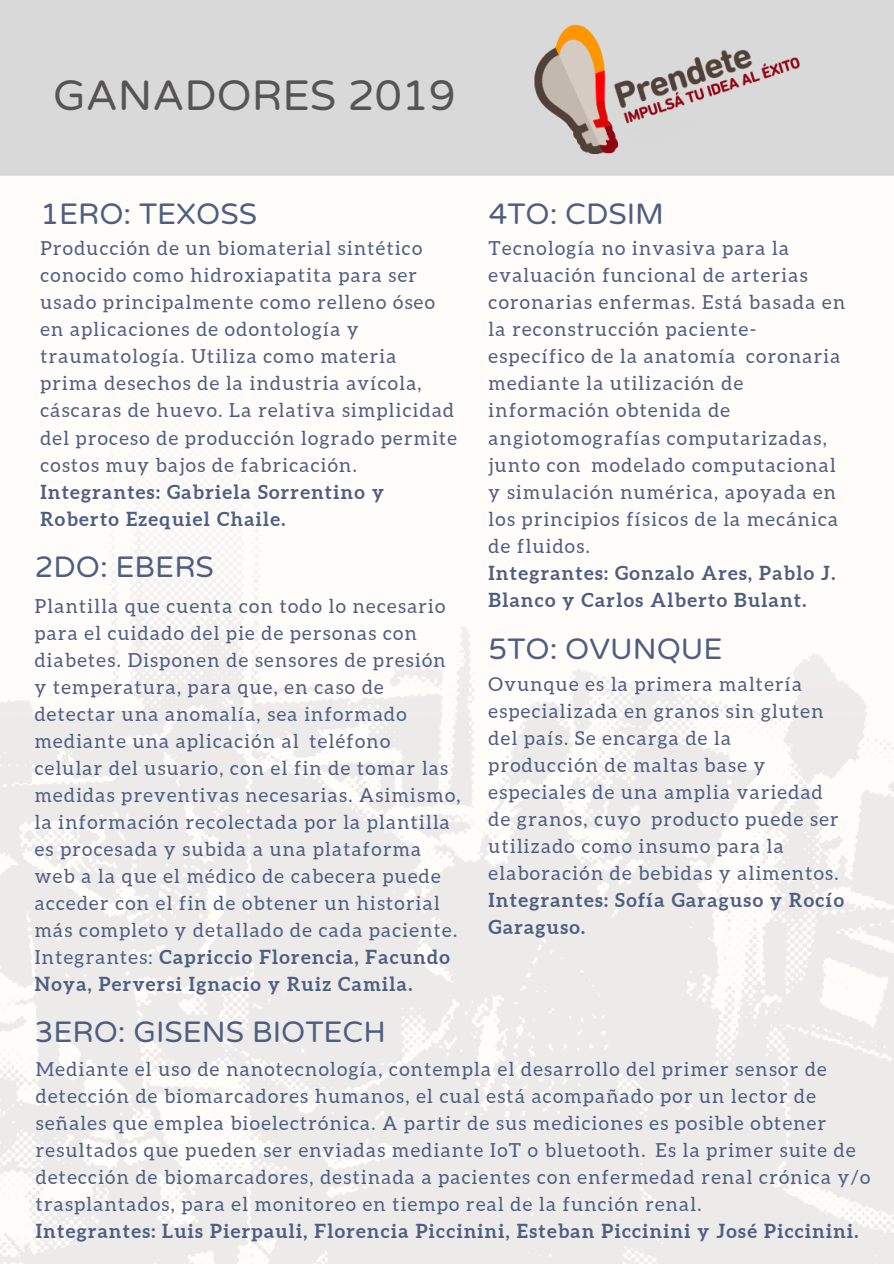
<style>
.page{position:relative;width:894px;height:1264px;background:#fff}
.page>*{position:absolute;margin:0;border:0;box-sizing:border-box;transform-origin:0 0}
.t1{font:43.05px "Varela Round";color:#565454}
.t2{font:29.85px "Varela Round";color:#4d5f81}
.t3{font:19.35px/27px "Aleo";letter-spacing:.07em;color:#4d5f81}
.t4{font:700 19.35px/27px "Aleo";letter-spacing:.07em;color:#4d5f81}
.s1{font-weight:700}
</style>
<div class="page">
<div style="left:0;top:0;width:893px;height:176px;background:#d9d9d9"></div>
<img style="left:0;top:486px;width:893px;height:777px">
<img style="left:534px;top:25px;width:266px;height:128px">
<h1 class="t1" style="left:53px;top:71px;width:404px">GANADORES 2019</h1>
<h2 class="t2" style="left:40px;top:197px;width:218px">1ERO: TEXOSS</h2>
<p class="t3" style="left:40px;top:235px;width:418px">Producción de un biomaterial sintético conocido como hidroxiapatita para ser usado principalmente como relleno óseo en aplicaciones de odontología y traumatología. Utiliza como materia prima desechos de la industria avícola, cáscaras de huevo. La relativa simplicidad del proceso de producción logrado permite costos muy bajos de fabricación.</p>
<p class="t4" style="left:40px;top:478px;width:345px">Integrantes: Gabriela Sorrentino y<br>Roberto Ezequiel Chaile.</p>
<h2 class="t2" style="left:35px;top:550px;width:181px">2DO: EBERS</h2>
<p class="t3" style="left:35px;top:592px;width:427px">Plantilla que cuenta con todo lo necesario para el cuidado del pie de personas con diabetes. Disponen de sensores de presión y temperatura, para que, en caso de detectar una anomalía, sea informado mediante una aplicación al teléfono celular del usuario, con el fin de tomar las medidas preventivas necesarias. Asimismo, la información recolectada por la plantilla es procesada y subida a una plataforma web a la que el médico de cabecera puede acceder con el fin de obtener un historial más completo y detallado de cada paciente.<br>Integrantes: <span class="s1">Capriccio Florencia, Facundo Noya, Perversi Ignacio y Ruiz Camila.</span></p>
<h2 class="t2" style="left:488px;top:197px;width:177px">4TO: CDSIM</h2>
<p class="t3" style="left:488px;top:235px;width:358px">Tecnología no invasiva para la evaluación funcional de arterias coronarias enfermas. Está basada en la reconstrucción paciente&shy;específico de la anatomía coronaria mediante la utilización de información obtenida de angiotomografías computarizadas, junto con modelado computacional y simulación numérica, apoyada en los principios físicos de la mecánica de fluidos.</p>
<p class="t4" style="left:488px;top:559px;width:348px">Integrantes: Gonzalo Ares, Pablo J.<br>Blanco y Carlos Alberto Bulant.</p>
<h2 class="t2" style="left:488px;top:632px;width:235px">5TO: OVUNQUE</h2>
<p class="t3" style="left:488px;top:670px;width:351px">Ovunque es la primera maltería especializada en granos sin gluten del país. Se encarga de la producción de maltas base y especiales de una amplia variedad de granos, cuyo producto puede ser utilizado como insumo para la elaboración de bebidas y alimentos.</p>
<p class="t4" style="left:488px;top:886px;width:357px">Integrantes: Sofía Garaguso y Rocío<br>Garaguso.</p>
<h2 class="t2" style="left:35px;top:1014px;width:352px">3ERO: GISENS BIOTECH</h2>
<p class="t3" style="left:36px;top:1055px;width:835px">Mediante el uso de nanotecnología, contempla el desarrollo del primer sensor de detección de biomarcadores humanos, el cual está acompañado por un lector de señales que emplea bioelectrónica. A partir de sus mediciones es posible obtener resultados que pueden ser enviadas mediante IoT o bluetooth. Es la primer suite de detección de biomarcadores, destinada a pacientes con enfermedad renal crónica y/o trasplantados, para el monitoreo en tiempo real de la función renal.</p>
<p class="t4" style="left:36px;top:1217px;width:823px">Integrantes: Luis Pierpauli, Florencia Piccinini, Esteban Piccinini y José Piccinini.</p>
</div>
